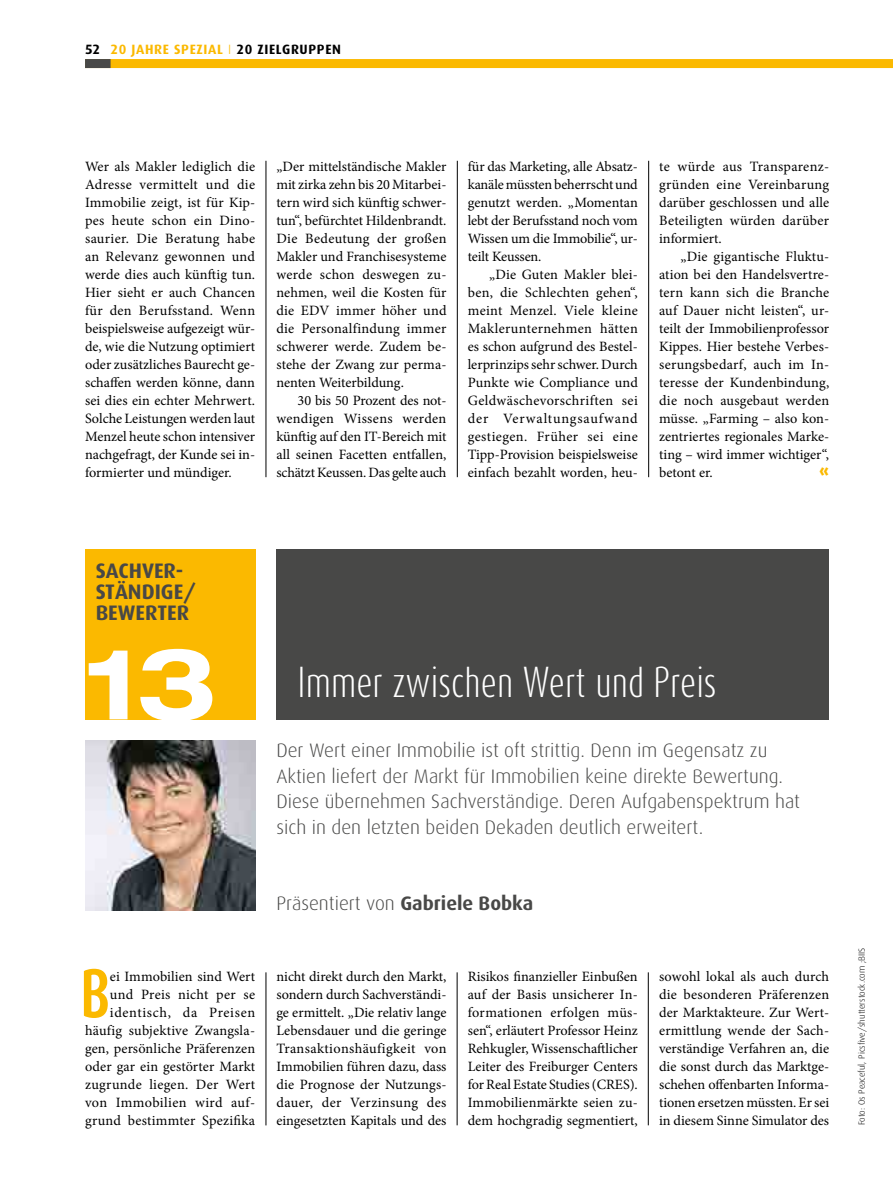
<style>
.page{position:relative;width:893px;height:1191px;background:#fff}
.page>*{position:absolute;margin:0;border:0;box-sizing:border-box;transform-origin:0 0}
.t1{font:700 expanded 99px "Helvetica Neue LT";color:#fff}
.t2{font:700 57.15px "Dax Compact";color:#fbb900}
.t3{font:300 36px "Dax Compact";color:#fff}
.t4{font:700 21px/21px "Dax";color:#484847}
.t5{font:300 19.5px/25.5px "Dax";color:#484847}
.t6{font:900 16.5px "Dax";color:#fbb900}
.t7{font:14.25px/18px "Minion Pro";letter-spacing:.005em;color:#000;text-align:justify}
.t8{font:700 13.5px "Dax";letter-spacing:.05em;color:#000}
.t9{font:300 9px "Dax";color:#000}
.s1{color:#fbb900}
.s2{font-weight:300;color:#fbb900}
.s3{font-weight:700}
</style>
<div class="page">
<div style="left:85px;top:59px;width:808px;height:9px;background:#fbb900"></div>
<div style="left:85px;top:59px;width:26px;height:9px;background:#484847"></div>
<hr style="left:266px;top:161px;width:1px;height:316px;background:#000">
<hr style="left:457px;top:161px;width:1px;height:316px;background:#000">
<hr style="left:648px;top:161px;width:1px;height:316px;background:#000">
<hr style="left:266px;top:972px;width:1px;height:153px;background:#000">
<div style="left:85px;top:549px;width:170px;height:170px;background:#fbb900"></div>
<div style="left:276px;top:549px;width:553px;height:170px;background:#484847"></div>
<hr style="left:457px;top:972px;width:1px;height:153px;background:#000">
<img style="left:85px;top:740px;width:170px;height:170px">
<hr style="left:648px;top:972px;width:1px;height:153px;background:#000">
<p class="t8" style="left:85px;top:41px;width:257px">52 <span class="s1">20 JAHRE SPEZIAL</span> <span class="s2">I</span> 20 ZIELGRUPPEN</p>
<p class="t7" style="left:85px;top:157px;width:172px">Wer als Makler lediglich die Adresse vermittelt und die Immobilie zeigt, ist für Kip&shy;pes heute schon ein Dino&shy;saurier. Die Beratung habe an Relevanz gewonnen und werde dies auch künftig tun.<br>Hier sieht er auch Chancen für den Berufsstand. Wenn beispielsweise aufgezeigt wür&shy;de, wie die Nutzung optimiert oder zusätzliches Baurecht ge&shy;schaffen werden könne, dann sei dies ein echter Mehrwert.<br>Solche Leistungen werden laut Menzel heute schon intensiver nachgefragt, der Kunde sei in&shy;formierter und mündiger.</p>
<p class="t7" style="left:276px;top:157px;width:172px">„Der mittelständische Makler mit zirka zehn bis 20 Mitarbei&shy;tern wird sich künftig schwer&shy;tun“, befürchtet Hildenbrandt.<br>Die Bedeutung der großen Makler und Franchisesysteme werde schon deswegen zu&shy;nehmen, weil die Kosten für die EDV immer höher und die Personalfindung immer schwerer werde. Zudem be&shy;stehe der Zwang zur perma&shy;nenten Weiterbildung.</p>
<p class="t7" style="left:276px;top:391px;width:172px;text-indent:21px">30 bis 50 Prozent des not&shy;wendigen Wissens werden künftig auf den IT-Bereich mit all seinen Facetten entfallen, schätzt Keussen. Das gelte auch</p>
<p class="t7" style="left:468px;top:158px;width:172px">für das Marketing, alle Absatz&shy;kanäle müssten beherrscht und genutzt werden. „Momentan lebt der Berufsstand noch vom Wissen um die Immobilie“, ur&shy;teilt Keussen.</p>
<p class="t7" style="left:468px;top:266px;width:172px;text-indent:21px">„Die Guten Makler blei&shy;ben, die Schlechten gehen“, meint Menzel. Viele kleine Maklerunternehmen hätten es schon aufgrund des Bestel&shy;lerprinzips sehr schwer. Durch Punkte wie Compliance und Geldwäschevorschriften sei der Verwaltungsaufwand gestiegen. Früher sei eine Tipp-Provision beispielsweise einfach bezahlt worden, heu-</p>
<p class="t7" style="left:659px;top:157px;width:172px">te würde aus Transparenz&shy;gründen eine Vereinbarung darüber geschlossen und alle Beteiligten würden darüber informiert.</p>
<p class="t7" style="left:659px;top:247px;width:172px;text-indent:21px">„Die gigantische Fluktu&shy;ation bei den Handelsvertre&shy;tern kann sich die Branche auf Dauer nicht leisten“, ur&shy;teilt der Immobilienprofessor Kippes. Hier bestehe Verbes&shy;serungsbedarf, auch im In&shy;teresse der Kundenbindung, die noch ausgebaut werden müsse. „Farming – also kon&shy;zentriertes regionales Marke&shy;ting – wird immer wichtiger“, betont er.</p>
<p class="t6" style="left:820px;top:462px;width:11px">«</p>
<h3 class="t4" style="left:96px;top:560px;width:101px">SACHVER-<br>STÄNDIGE/<br>BEWERTER</h3>
<h1 class="t1" style="left:85px;top:622px;width:133px">13</h1>
<h3 class="t3" style="left:298px;top:659px;width:421px">Immer zwischen Wert und Preis</h3>
<p class="t5" style="left:276px;top:737px;width:525px">Der Wert einer Immobilie ist oft strittig. Denn im Gegensatz zu Aktien liefert der Markt für Immobilien keine direkte Bewertung.<br>Diese übernehmen Sachverständige. Deren Aufgabenspektrum hat sich in den letzten beiden Dekaden deutlich erweitert.</p>
<h3 class="t5" style="left:276px;top:891px;width:259px">Präsentiert von <span class="s3">Gabriele Bobka</span></h3>
<h2 class="t2" style="left:81px;top:956px;width:31px">B</h2>
<p class="t7" style="left:85px;top:968px;width:172px;text-align:right">ei Immobilien sind Wert und Preis nicht per se identisch, da Preisen häufig subjektive Zwangsla&shy;gen, persönliche Präferenzen oder gar ein gestörter Markt zugrunde liegen. Der Wert von Immobilien wird auf&shy;grund bestimmter Spezifika</p>
<p class="t7" style="left:276px;top:968px;width:172px">nicht direkt durch den Markt, sondern durch Sachverständi&shy;ge ermittelt. „Die relativ lange Lebensdauer und die geringe Transaktionshäufigkeit von Immobilien führen dazu, dass die Prognose der Nutzungs&shy;dauer, der Verzinsung des eingesetzten Kapitals und des</p>
<p class="t7" style="left:468px;top:968px;width:172px">Risikos finanzieller Einbußen auf der Basis unsicherer In&shy;formationen erfolgen müs&shy;sen“, erläutert Professor Heinz Rehkugler, Wissenschaftlicher Leiter des Freiburger Centers for Real Estate Studies (CRES).<br>Immobilienmärkte seien zu&shy;dem hochgradig segmentiert,</p>
<p class="t7" style="left:659px;top:967px;width:172px">sowohl lokal als auch durch die besonderen Präferenzen der Marktakteure. Zur Wert&shy;ermittlung wende der Sach&shy;verständige Verfahren an, die die sonst durch das Marktge&shy;schehen offenbarten Informa&shy;tionen ersetzen müssten. Er sei in diesem Sinne Simulator des</p>
<p class="t9" style="left:857px;top:1125px;width:179px;rotate:-90deg">Foto: Os Peaceful, Picsfive/shutterstock.com ;BIIS</p>
</div>
